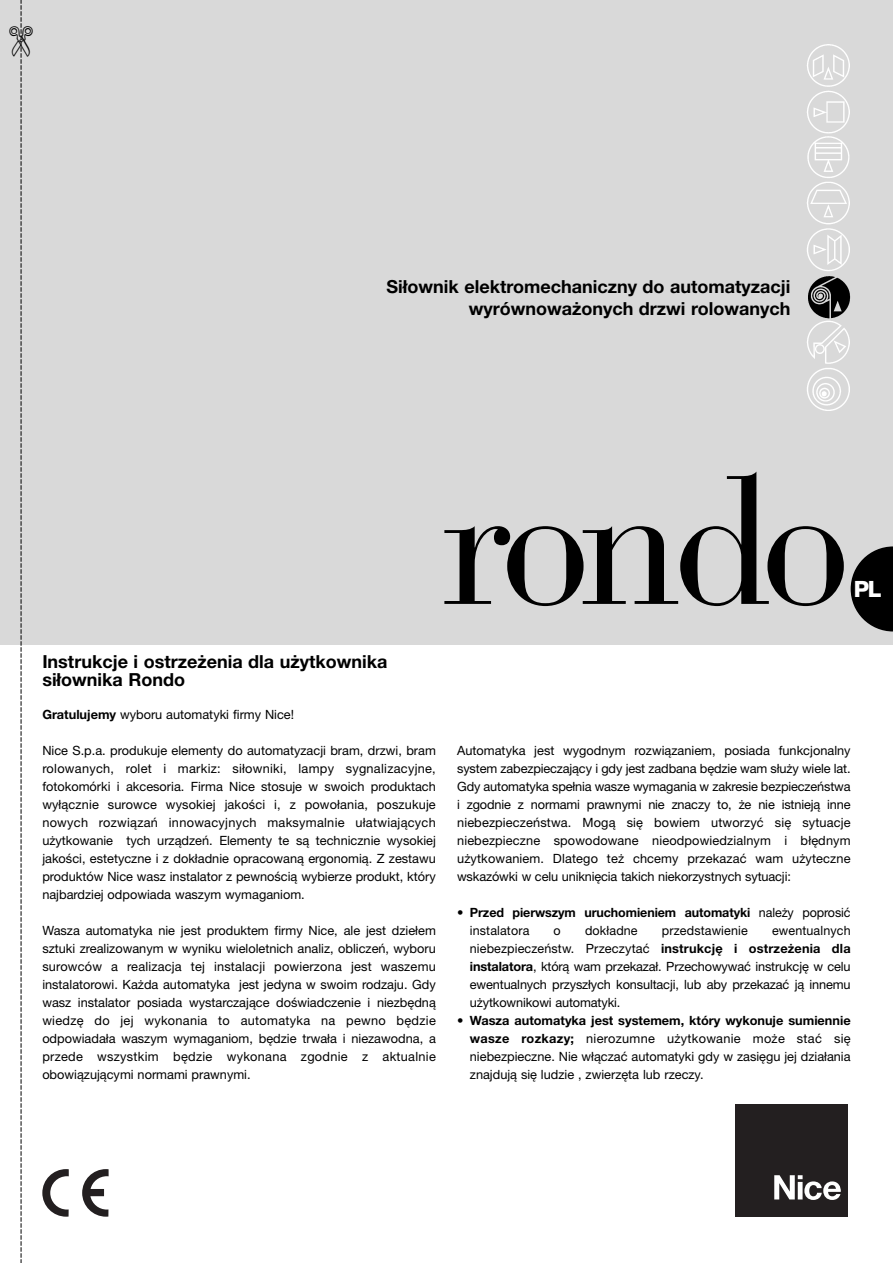
<style>
.page{position:relative;width:893px;height:1263px;background:#fff}
.page>*{position:absolute;margin:0;border:0;box-sizing:border-box;transform-origin:0 0}
.t1{font:180px "Bauer Bodoni";letter-spacing:-.055em;color:#000}
.t2{font:800 22.5px "Helvetica Neue";color:#fff}
.t3{font:700 18px/21.6px "Helvetica Neue East A";color:#000;text-align:right}
.t4{font:12.75px/18px "Helvetica Neue East A";color:#000;text-align:justify}
.t5{font:700 12.75px/18px "Helvetica Neue East A";letter-spacing:-.005em;color:#000}
.s1{font-weight:700}
.s2{font-family:"Helvetica Neue";font-weight:300}
.s3{font-weight:400}
</style>
<div class="page">
<div style="left:0;top:0;width:892px;height:644px;background:#d9d9d9"></div>
<img style="left:807px;top:45px;width:42px;height:226px">
<img style="left:807px;top:320px;width:42px;height:90px">
<img style="left:808px;top:276px;width:43px;height:43px">
<svg style="left:42px;top:1169px;width:27px;height:48px"></svg>
<svg style="left:82px;top:1169px;width:27px;height:48px"></svg>
<div style="left:735px;top:1105px;width:112px;height:112px;background:#231f20"></div>
<svg style="left:774px;top:1175px;width:67px;height:25px"></svg>
<svg style="left:850px;top:546px;width:42px;height:86px"></svg>
<svg style="left:9px;top:0;width:24px;height:1263px"></svg>
<h3 class="t3" style="left:386px;top:278px;width:405px">Siłownik elektromechaniczny do automatyzacji wyrównoważonych drzwi rolowanych</h3>
<h1 class="t1" style="left:442px;top:472px;width:410px">rondo</h1>
<h2 class="t2" style="left:853px;top:581px;width:29px">PL</h2>
<h3 class="t3" style="left:42px;top:654px;width:346px;line-height:18px;text-align:left">Instrukcje i ostrzeżenia dla użytkownika siłownika Rondo</h3>
<p class="t4" style="left:42px;top:706px;width:253px"><span class="s1">Gratulujemy</span> wyboru automatyki firmy Nice!</p>
<p class="t4" style="left:42px;top:742px;width:395px">Nice S.p.a. produkuje elementy do automatyzacji bram, drzwi, bram rolowanych, rolet i markiz: siłowniki, lampy sygnalizacyjne, fotokomórki i akcesoria. Firma Nice stosuje w swoich produktach wyłącznie surowce wysokiej jakości i, z powołania, poszukuje nowych rozwiązań innowacyjnych maksymalnie ułatwiających użytkowanie tych urządzeń. Elementy te są technicznie wysokiej jakości, estetyczne i z dokładnie opracowaną ergonomią. Z zestawu produktów Nice wasz instalator z pewnością wybierze produkt, który najbardziej odpowiada waszym wymaganiom.</p>
<p class="t4" style="left:42px;top:923px;width:395px">Wasza automatyka nie jest produktem firmy Nice, ale jest dziełem sztuki zrealizowanym w wyniku wieloletnich analiz, obliczeń, wyboru surowców a realizacja tej instalacji powierzona jest waszemu instalatorowi. Każda automatyka jest jedyna w swoim rodzaju. Gdy wasz instalator posiada wystarczające doświadczenie i niezbędną wiedzę do jej wykonania to automatyka na pewno będzie odpowiadała waszym wymaganiom, będzie trwała i niezawodna, a przede wszystkim będzie wykonana zgodnie z aktualnie obowiązującymi normami prawnymi.</p>
<p class="t4" style="left:457px;top:743px;width:395px">Automatyka jest wygodnym rozwiązaniem, posiada funkcjonalny system zabezpieczający i gdy jest zadbana będzie wam służy wiele lat.<br>Gdy automatyka spełnia wasze wymagania w zakresie bezpieczeństwa i zgodnie z normami prawnymi nie znaczy to, że nie istnieją inne niebezpieczeństwa. Mogą się bowiem utworzyć się sytuacje niebezpieczne spowodowane nieodpowiedzialnym i błędnym użytkowaniem. Dlatego też chcemy przekazać wam użyteczne wskazówki w celu uniknięcia takich niekorzystnych sytuacji:</p>
<p class="t5" style="left:470px;top:904px;width:382px;text-indent:-13px"><span class="s2">•</span> Przed pierwszym uruchomieniem automatyki <span class="s3">należy poprosić instalatora</span></p>
<p class="t4" style="left:470px;top:922px;width:382px;text-indent:302px">ewentualnych niebezpieczeństw. Przeczytać <span class="s1">instrukcję i ostrzeżenia dla instalatora</span>, którą wam przekazał. Przechowywać instrukcję w celu ewentualnych przyszłych konsultacji, lub aby przekazać ją innemu użytkownikowi automatyki.</p>
<p class="t4" style="left:470px;top:1013px;width:382px;text-indent:-13px"><span class="s2">•</span> <span class="s1">Wasza automatyka jest systemem, który wykonuje sumiennie wasze rozkazy;</span> nierozumne użytkowanie może stać się niebezpieczne. Nie włączać automatyki gdy w zasięgu jej działania znajdują się ludzie , zwierzęta lub rzeczy.</p>
<p class="t4" style="left:553px;top:922px;width:9px">o</p>
<p class="t4" style="left:585px;top:922px;width:54px">dokładne</p>
<p class="t4" style="left:662px;top:922px;width:87px">przedstawienie</p>
</div>
